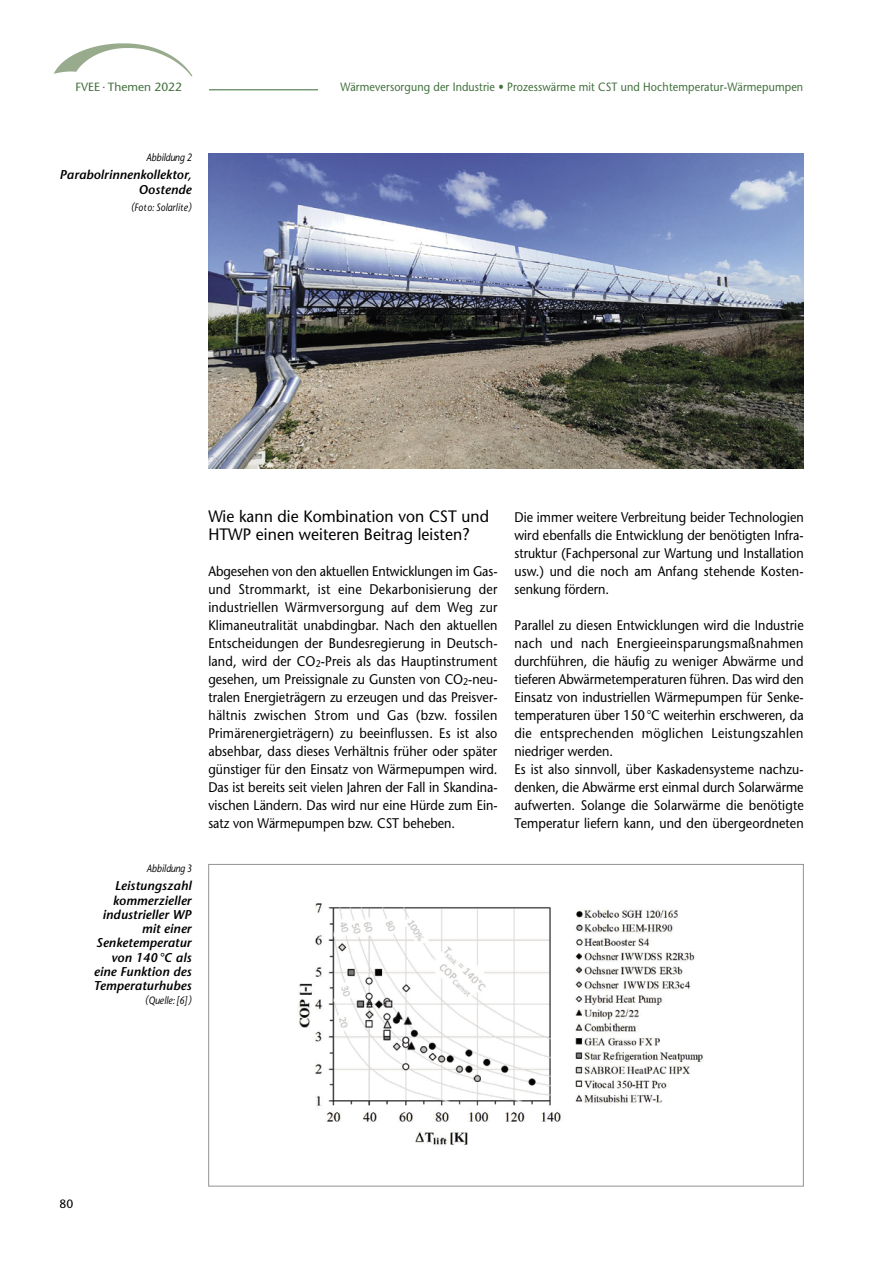
<style>
.page{position:relative;width:893px;height:1263px;background:#fff}
.page>*{position:absolute;margin:0;border:0;box-sizing:border-box;transform-origin:0 0}
.t1{font:16.5px/18px "Stone Sans";letter-spacing:.005em;color:#000;scale:.95 1}
._01_text{font:13.95px/18px "Stone Sans";letter-spacing:.005em;color:#000;text-align:justify;scale:.9 1}
.BU_fett__distance{font:italic 600 12.75px/14.2px "Stone Sans Std";letter-spacing:.005em;color:#000;text-align:right}
.t2{font:12px "Stone Sans";letter-spacing:.01em;color:#41703c;scale:.9 1}
.t3{font:12px "Stone Sans";color:#000}
.t4{font:11.85px "Stone Sans";color:#41703c}
.BU_-_Abbildung_Quell{font:italic 500 10.5px "Stone Sans";letter-spacing:.005em;color:#000;scale:.85 1}
.BU_fett__distance-2{font:italic 500 10.5px "Stone Sans";letter-spacing:.005em;color:#000;scale:.85 1}
.s1{font-weight:700;font-size:6.9px}
</style>
<div class="page">
<hr style="left:209px;top:89px;width:595px;height:1px;background:#41703c">
<img style="left:54px;top:43px;width:139px;height:34px">
<img style="left:208px;top:153px;width:596px;height:315px">
<img style="left:298px;top:903px;width:405px;height:242px">
<div style="left:318px;top:71px;width:489px;height:30px;background:#fff"></div>
<p class="t4" style="left:76px;top:79px;width:108px">FVEE <span class="s1">•</span> Themen 2022</p>
<p class="BU_-_Abbildung_Quell" style="left:146px;top:151px;width:55px">Abbildung 2</p>
<p class="BU_fett__distance" style="left:60px;top:168px;width:133px">Parabolrinnenkollektor,<br>Oostende</p>
<p class="BU_-_Abbildung_Quell" style="left:131px;top:201px;width:72px">(Foto: Solarlite)</p>
<p class="t2" style="left:340px;top:80px;width:516px">Wärmeversorgung der Industrie • Prozesswärme mit CST und Hochtemperatur-Wärmepumpen</p>
<p class="BU_-_Abbildung_Quell" style="left:146px;top:862px;width:54px">Abbildung 3</p>
<p class="BU_fett__distance" style="left:94px;top:879px;width:99px">Leistungszahl kommerzieller industrieller WP mit einer<br>Senketemperatur von 140°C als eine Funktion des<br>Temperaturhubes</p>
<p class="BU_fett__distance-2" style="left:145px;top:993px;width:56px">(Quelle: [6])</p>
<h2 class="t1" style="left:208px;top:507px;width:297px">Wie kann die Kombination von CST und<br>HTWP einen weiteren Beitrag leisten?</h2>
<p class="_01_text" style="left:208px;top:562px;width:323px">Abgesehen von den aktuellen Entwicklungen im Gas&shy;und Strommarkt, ist eine Dekarbonisierung der industriellen Wärmversorgung auf dem Weg zur Klimaneutralität unabdingbar. Nach den aktuellen Entscheidungen der Bundesregierung in Deutsch&shy;land, wird der CO<sub>2</sub>-Preis als das Hauptinstrument gesehen, um Preissignale zu Gunsten von CO<sub>2</sub>-neu&shy;tralen Energieträgern zu erzeugen und das Preisver&shy;hältnis zwischen Strom und Gas (bzw. fossilen Primärenergieträgern) zu beeinflussen. Es ist also absehbar, dass dieses Verhältnis früher oder später günstiger für den Einsatz von Wärmepumpen wird.<br>Das ist bereits seit vielen Jahren der Fall in Skandina&shy;vischen Ländern. Das wird nur eine Hürde zum Ein&shy;satz von Wärmepumpen bzw. CST beheben.</p>
<p class="_01_text" style="left:514px;top:508px;width:323px">Die immer weitere Verbreitung beider Technologien wird ebenfalls die Entwicklung der benötigten Infra&shy;struktur (Fachpersonal zur Wartung und Installation usw.) und die noch am Anfang stehende Kosten&shy;senkung fördern.</p>
<p class="_01_text" style="left:514px;top:616px;width:323px">Parallel zu diesen Entwicklungen wird die Industrie nach und nach Energieeinsparungsmaßnahmen durchführen, die häufig zu weniger Abwärme und tieferen Abwärmetemperaturen führen. Das wird den Einsatz von industriellen Wärmepumpen für Senke&shy;temperaturen über 150°C weiterhin erschweren, da die entsprechenden möglichen Leistungszahlen niedriger werden.</p>
<p class="_01_text" style="left:514px;top:760px;width:323px">Es ist also sinnvoll, über Kaskadensysteme nachzu&shy;denken, die Abwärme erst einmal durch Solarwärme aufwerten. Solange die Solarwärme die benötigte Temperatur liefern kann, und den übergeordneten</p>
<p class="t3" style="left:60px;top:1197px;width:15px">80</p>
</div>
